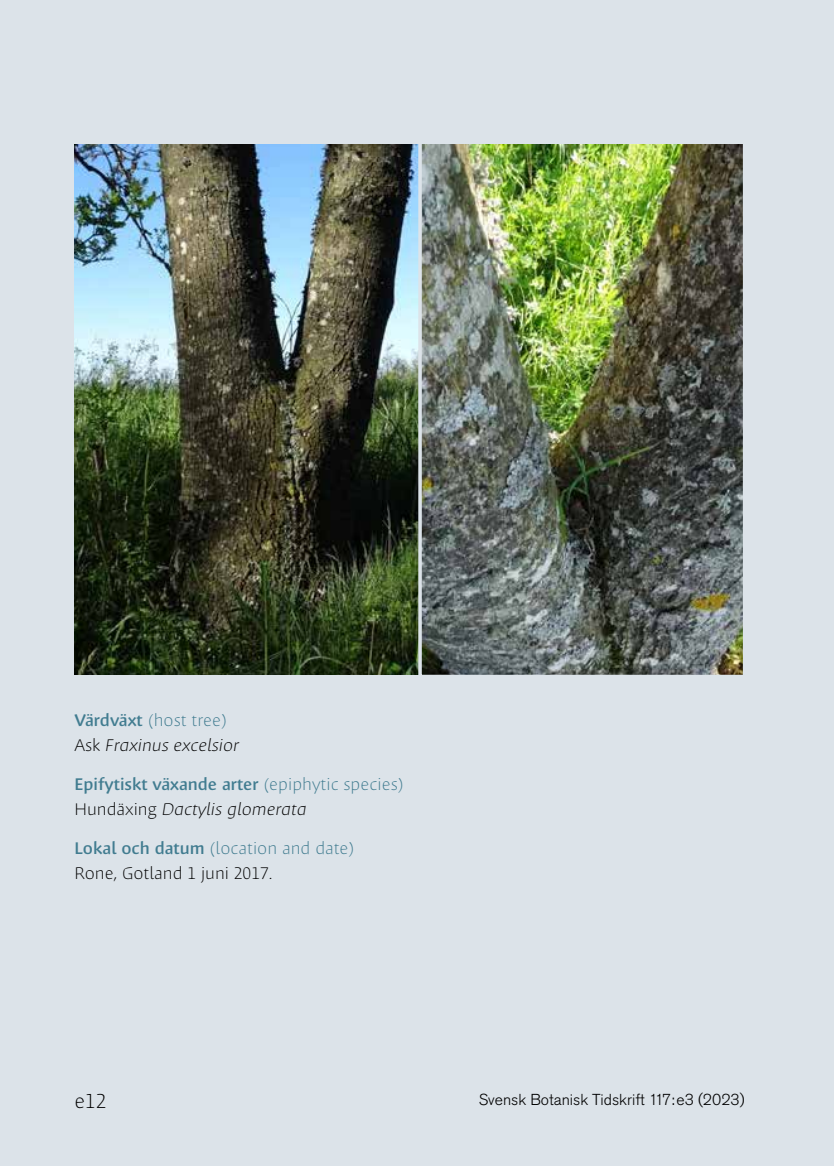
<style>
.page{position:relative;width:834px;height:1166px;background:#fff}
.page>*{position:absolute;margin:0;border:0;box-sizing:border-box;transform-origin:0 0}
.t1{font:300 21px "Massif Pro";color:#000}
.t2{font:600 17.5px/24.5px "Massif Pro";color:#417c90}
.t3{font:300 17.5px/24.5px "Massif Pro";color:#000}
.t4{font:italic 300 17.5px/24.5px "Massif Pro";color:#000}
.t5{font:300 15.75px "Akzidenz Grotesk Std";color:#000}
.s1{font-weight:600;font-style:normal;color:#417c90}
.s2{font-style:normal;color:#417c90}
.s3{font-style:normal}
.s4{font-weight:300}
.s5{font-weight:300;color:#000}
.s6{font-weight:300;font-style:italic;color:#000}
.s7{font-weight:600;color:#417c90}
.s8{color:#417c90}
</style>
<div class="page">
<div style="left:0;top:0;width:833px;height:1166px;background:#dce3e9"></div>
<img style="left:74px;top:145px;width:344px;height:530px">
<img style="left:423px;top:145px;width:318px;height:528px">
<div style="left:418px;top:137px;width:328px;height:541px;border:4px solid #dce3e9"></div>
<p class="t4" style="left:74px;top:707px;width:166px"><span class="s1">Värdväxt</span> <span class="s2">(host tree)<br></span><span class="s3">Ask</span> Fraxinus excelsior</p>
<p class="t2" style="left:74px;top:771px;width:331px">Epifytiskt växande arter <span class="s4">(epiphytic species)<br></span><span class="s5">Hundäxing</span> <span class="s6">Dactylis glomerata</span></p>
<p class="t3" style="left:74px;top:835px;width:281px"><span class="s7">Lokal och datum</span> <span class="s8">(location and date)<br></span>Rone, Gotland 1 juni 2017.</p>
<p class="t1" style="left:74px;top:1087px;width:33px">e12</p>
<p class="t5" style="left:478px;top:1090px;width:267px">Svensk Botanisk Tidskrift 117:e3 (2023)</p>
</div>
